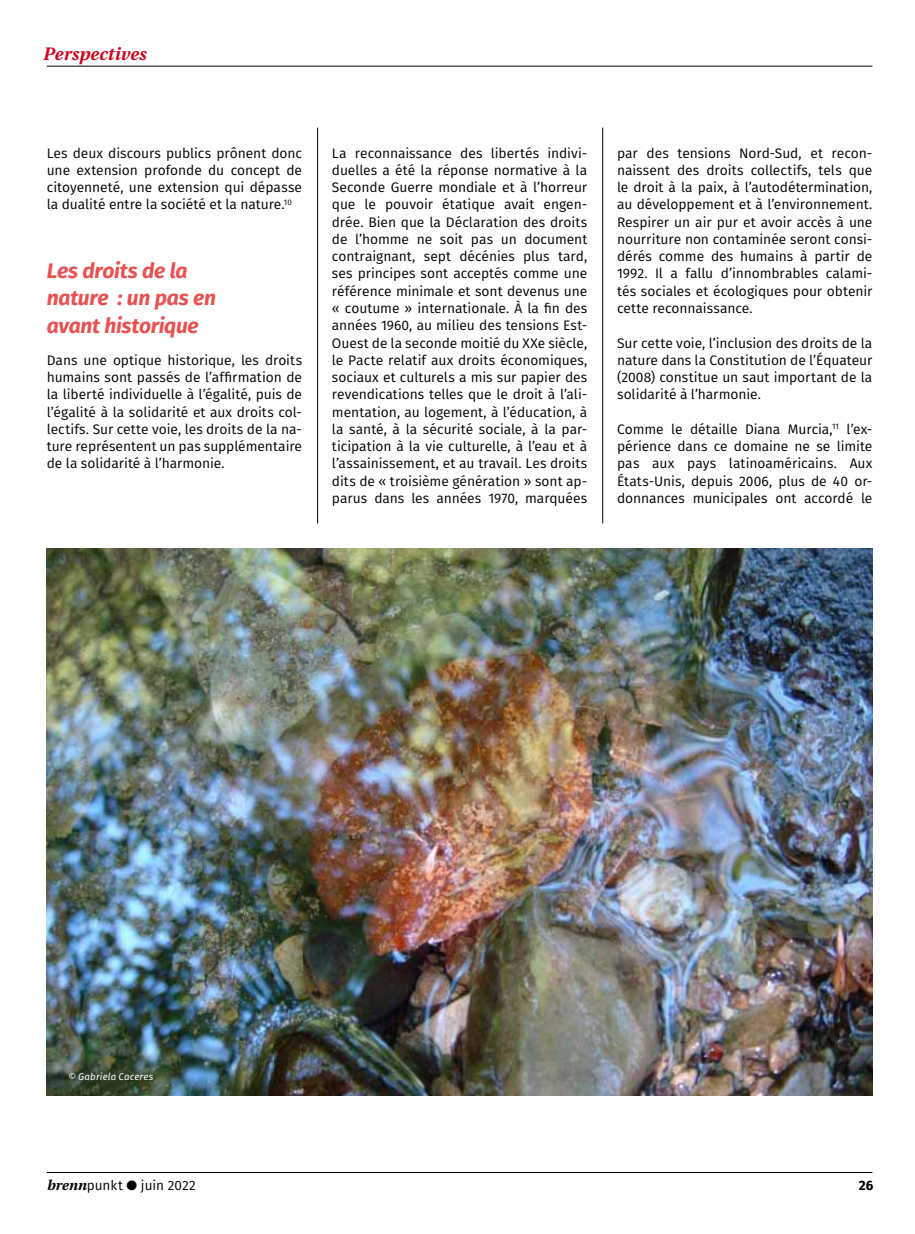
<style>
.page{position:relative;width:915px;height:1234px;background:#fff}
.page>*{position:absolute;margin:0;border:0;box-sizing:border-box;transform-origin:0 0}
.t1{font:italic 700 21px/27px "Fira Sans";letter-spacing:-.015em;color:#e85252}
.t2{font:italic 700 18px "Heuristica";letter-spacing:.01em;color:#cd071e}
.t3{font:13.8px/17.2px "Fira Sans";letter-spacing:-.005em;color:#000;text-align:justify}
.t4{font:13.5px "Fira Sans";letter-spacing:.005em;color:#000}
.t5{font:700 13.5px "Fira Sans";color:#000}
.t6{font:italic 9.75px "Fira Sans";letter-spacing:.01em;color:#fff}
.s1{font-family:"Heuristica";font-weight:700;font-style:italic;font-size:14.25px}
</style>
<div class="page">
<hr style="left:47px;top:66px;width:825px;height:1px;background:#000">
<hr style="left:47px;top:1171px;width:825px;height:1px;background:#000">
<hr style="left:317px;top:128px;width:1px;height:395px;background:#000">
<hr style="left:602px;top:128px;width:1px;height:395px;background:#000">
<img style="left:47px;top:549px;width:825px;height:546px">
<h2 class="t2" style="left:43px;top:40px;width:105px">Perspectives</h2>
<p class="t3" style="left:47px;top:144px;width:257px">Les deux discours publics prônent donc une extension profonde du concept de citoyenneté, une extension qui dépasse la dualité entre la société et la nature.<sup>10</sup></p>
<h1 class="t1" style="left:47px;top:256px;width:171px">Les droits de la nature : un pas en avant historique</h1>
<p class="t3" style="left:47px;top:351px;width:257px">Dans une optique historique, les droits humains sont passés de l’affirmation de la liberté individuelle à l’égalité, puis de l’égalité à la solidarité et aux droits col&shy;lectifs. Sur cette voie, les droits de la na&shy;ture représentent un pas supplémentaire de la solidarité à l’harmonie.</p>
<p class="t3" style="left:332px;top:144px;width:257px">La reconnaissance des libertés indivi&shy;duelles a été la réponse normative à la Seconde Guerre mondiale et à l’horreur que le pouvoir étatique avait engen&shy;drée. Bien que la Déclaration des droits de l’homme ne soit pas un document contraignant, sept décénies plus tard, ses principes sont acceptés comme une référence minimale et sont devenus une « coutume » internationale. À la fin des années 1960, au milieu des tensions Est-Ouest de la seconde moitié du XXe siècle, le Pacte relatif aux droits économiques, sociaux et culturels a mis sur papier des revendications telles que le droit à l’ali&shy;mentation, au logement, à l’éducation, à la santé, à la sécurité sociale, à la par&shy;ticipation à la vie culturelle, à l’eau et à l’assainissement, et au travail. Les droits dits de « troisième génération » sont ap&shy;parus dans les années 1970, marquées</p>
<p class="t3" style="left:617px;top:144px;width:257px">par des tensions Nord-Sud, et recon&shy;naissent des droits collectifs, tels que le droit à la paix, à l’autodétermination, au développement et à l’environnement.<br>Respirer un air pur et avoir accès à une nourriture non contaminée seront consi&shy;dérés comme des humains à partir de 1992. Il a fallu d’innombrables calami&shy;tés sociales et écologiques pour obtenir cette reconnaissance.</p>
<p class="t3" style="left:617px;top:333px;width:257px">Sur cette voie, l’inclusion des droits de la nature dans la Constitution de l’Équateur (2008) constitue un saut important de la solidarité à l’harmonie.</p>
<p class="t3" style="left:617px;top:420px;width:257px">Comme le détaille Diana Murcia,<sup>11</sup> l’ex&shy;périence dans ce domaine ne se limite pas aux pays latinoaméricains. Aux États-Unis, depuis 2006, plus de 40 or&shy;donnances municipales ont accordé le</p>
<p class="t6" style="left:68px;top:1069px;width:87px">© Gabriela Caceres</p>
<p class="t4" style="left:47px;top:1175px;width:150px"><span class="s1">brenn</span>punkt ● juin 2022</p>
<p class="t5" style="left:858px;top:1173px;width:16px">26</p>
</div>
